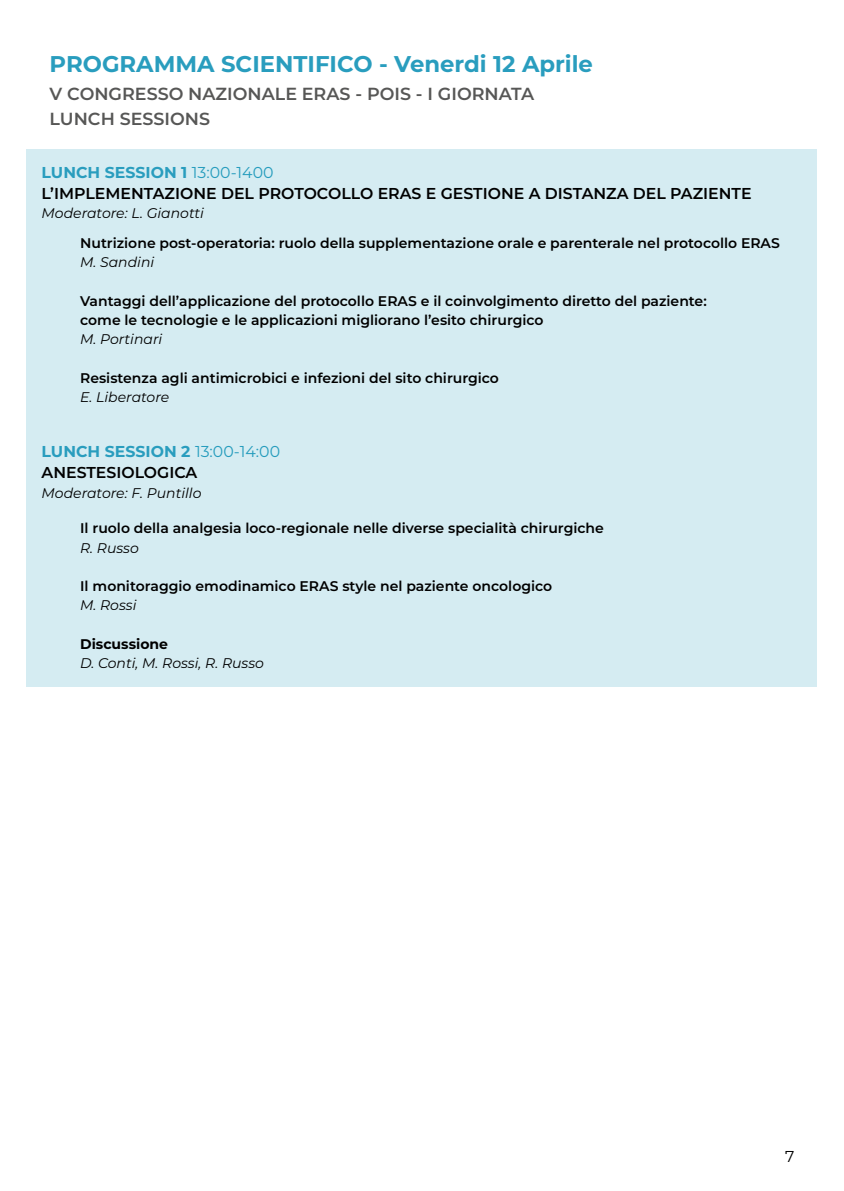
<style>
.page{position:relative;width:844px;height:1191px;background:#fff}
.page>*{position:absolute;margin:0;border:0;box-sizing:border-box;transform-origin:0 0}
.t1{font:700 22.75px "Montserrat";color:#299dbe}
.t2{font:600 17.5px/24.5px "Montserrat";color:#575756}
.t3{font:600 15.75px/21px "Montserrat";color:#000}
.t4{font:15.75px "Montserrat";color:#000}
.t5{font:600 14px/19.2px "Montserrat";color:#000}
.t6{font:italic 14px "Montserrat";color:#000}
.t7{font:700 14px "Montserrat";color:#000}
.s1{font-weight:700;color:#299dbe}
.s2{font-weight:400;color:#259cbd}
</style>
<div class="page">
<div style="left:26px;top:149px;width:790px;height:538px;background:#d5ecf2"></div>
<h1 class="t1" style="left:50px;top:47px;width:544px">PROGRAMMA SCIENTIFICO - Venerdi 12 Aprile</h1>
<p class="t2" style="left:50px;top:81px;width:486px">V CONGRESSO NAZIONALE ERAS - POIS - I GIORNATA<br>LUNCH SESSIONS</p>
<p class="t3" style="left:42px;top:161px;width:711px"><span class="s1">LUNCH SESSION 1</span> <span class="s2">13:00-1400<br></span>L’IMPLEMENTAZIONE DEL PROTOCOLLO ERAS E GESTIONE A DISTANZA DEL PAZIENTE</p>
<p class="t6" style="left:42px;top:203px;width:164px">Moderatore: L. Gianotti</p>
<p class="t5" style="left:80px;top:233px;width:701px">Nutrizione post-operatoria: ruolo della supplementazione orale e parenterale nel protocollo ERAS</p>
<p class="t6" style="left:80px;top:252px;width:76px">M. Sandini</p>
<p class="t5" style="left:80px;top:290px;width:628px">Vantaggi dell’applicazione del protocollo ERAS e il coinvolgimento diretto del paziente: come le tecnologie e le applicazioni migliorano l’esito chirurgico</p>
<p class="t6" style="left:80px;top:329px;width:84px">M. Portinari</p>
<p class="t5" style="left:80px;top:367px;width:420px">Resistenza agli antimicrobici e infezioni del sito chirurgico</p>
<p class="t6" style="left:80px;top:387px;width:91px">E. Liberatore</p>
<p class="t3" style="left:42px;top:440px;width:240px"><span class="s1">LUNCH SESSION 2</span> <span class="s2">13:00-14:00<br></span>ANESTESIOLOGICA</p>
<p class="t6" style="left:42px;top:483px;width:161px">Moderatore: F. Puntillo</p>
<p class="t5" style="left:80px;top:518px;width:525px">Il ruolo della analgesia loco-regionale nelle diverse specialità chirurgiche</p>
<p class="t6" style="left:80px;top:538px;width:60px">R. Russo</p>
<p class="t5" style="left:80px;top:576px;width:473px">Il monitoraggio emodinamico ERAS style nel paziente oncologico</p>
<p class="t6" style="left:80px;top:596px;width:58px">M. Rossi</p>
<p class="t7" style="left:80px;top:634px;width:89px">Discussione</p>
<p class="t6" style="left:80px;top:653px;width:185px">D. Conti, M. Rossi, R. Russo</p>
<p class="t4" style="left:784px;top:1145px;width:11px">7</p>
</div>
